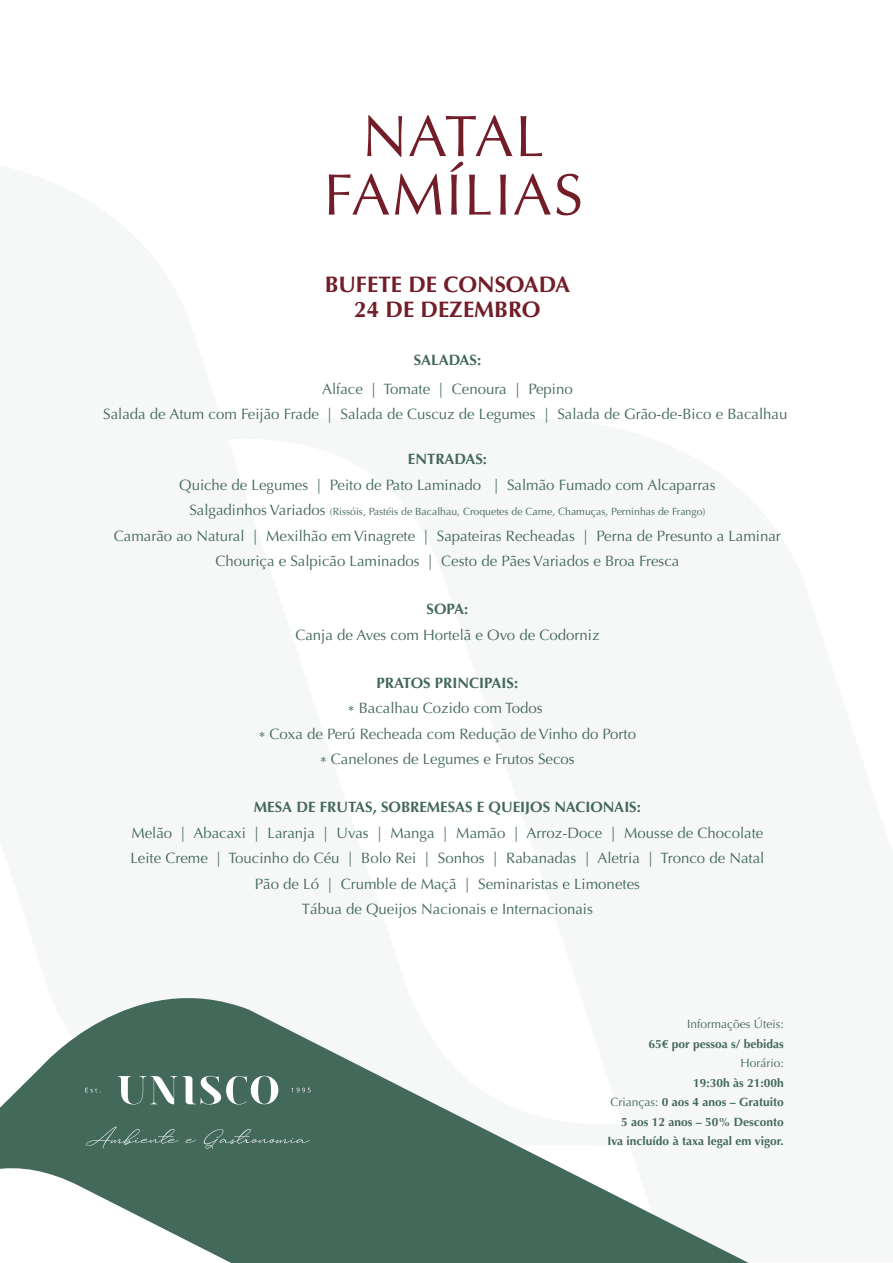
<style>
.page{position:relative;width:893px;height:1263px;background:#fff}
.page>*{position:absolute;margin:0;border:0;box-sizing:border-box;transform-origin:0 0}
.t1{font:58.5px/58.5px "Optima";letter-spacing:.03em;color:#721d27;text-align:center}
.t2{font:700 22.5px/25.5px "Optima";color:#721d27;text-align:center}
.t3{font:15px/25.5px "Optima";color:#43695b;text-align:center}
.t4{font:700 15px "Optima";color:#43695b}
.t5{font:700 12px/19.5px "Optima";color:#43695b;text-align:right}
.t6{font:12px "Optima";color:#43695b}
.t7{font:10.5px "Optima";color:#43695b}
.s1{font-size:15px}
.s2{font-weight:400}
</style>
<div class="page">
<svg style="left:0;top:998px;width:749px;height:265px;fill:#43695b"></svg>
<svg style="left:118px;top:1076px;width:160px;height:28px"></svg>
<svg style="left:86px;top:1127px;width:93px;height:21px;background:#527568"></svg>
<svg style="left:186px;top:1139px;width:10px;height:4px"></svg>
<svg style="left:204px;top:1129px;width:106px;height:19px;background:#517467"></svg>
<svg style="left:85px;top:1088px;width:16px;height:4px"></svg>
<svg style="left:291px;top:1088px;width:20px;height:4px"></svg>
<h1 class="t1" style="left:324px;top:108px;width:261px">NATAL<br>FAMÍLIAS</h1>
<h2 class="t2" style="left:325px;top:272px;width:247px">BUFETE DE CONSOADA<br>24 DE DEZEMBRO</h2>
<p class="t4" style="left:414px;top:352px;width:69px">SALADAS:</p>
<p class="t3" style="left:103px;top:376px;width:686px">Alface | Tomate | Cenoura | Pepino<br>Salada de Atum com Feijão Frade | Salada de Cuscuz de Legumes | Salada de Grão-de-Bico e Bacalhau</p>
<p class="t4" style="left:408px;top:451px;width:81px">ENTRADAS:</p>
<p class="t3" style="left:179px;top:472px;width:538px">Quiche de Legumes | Peito de Pato Laminado | Salmão Fumado com Alcaparras</p>
<p class="t7" style="left:189px;top:506px;width:517px"><span class="s1">Salgadinhos Variados</span> (Rissóis, Pastéis de Bacalhau, Croquetes de Carne, Chamuças, Perninhas de Frango)</p>
<p class="t3" style="left:114px;top:523px;width:668px">Camarão ao Natural | Mexilhão em Vinagrete | Sapateiras Recheadas | Perna de Presunto a Laminar<br>Chouriça e Salpicão Laminados | Cesto de Pães Variados e Broa Fresca</p>
<p class="t4" style="left:427px;top:601px;width:43px">SOPA:</p>
<p class="t3" style="left:295px;top:622px;width:306px">Canja de Aves com Hortelã e Ovo de Codorniz</p>
<p class="t4" style="left:377px;top:674px;width:143px">PRATOS PRINCIPAIS:</p>
<p class="t3" style="left:259px;top:696px;width:379px">* Bacalhau Cozido com Todos<br>* Coxa de Perú Recheada com Redução de Vinho do Porto * Canelones de Legumes e Frutos Secos</p>
<p class="t4" style="left:254px;top:799px;width:389px">MESA DE FRUTAS, SOBREMESAS E QUEIJOS NACIONAIS:</p>
<p class="t3" style="left:130px;top:820px;width:636px">Melão | Abacaxi | Laranja | Uvas | Manga | Mamão | Arroz-Doce | Mousse de Chocolate Leite Creme | Toucinho do Céu | Bolo Rei | Sonhos | Rabanadas | Aletria | Tronco de Natal Pão de Ló | Crumble de Maçã | Seminaristas e Limonetes<br>Tábua de Queijos Nacionais e Internacionais</p>
<p class="t6" style="left:687px;top:1017px;width:98px">Informações Úteis:</p>
<p class="t5" style="left:648px;top:1034px;width:137px">65€ por pessoa s/ bebidas</p>
<p class="t6" style="left:740px;top:1056px;width:45px">Horário:</p>
<p class="t5" style="left:608px;top:1073px;width:178px">19:30h às 21:00h<br><span class="s2">Crianças:</span> 0 aos 4 anos – Gratuito<br>5 aos 12 anos – 50% Desconto<br>Iva incluído à taxa legal em vigor.</p>
</div>
